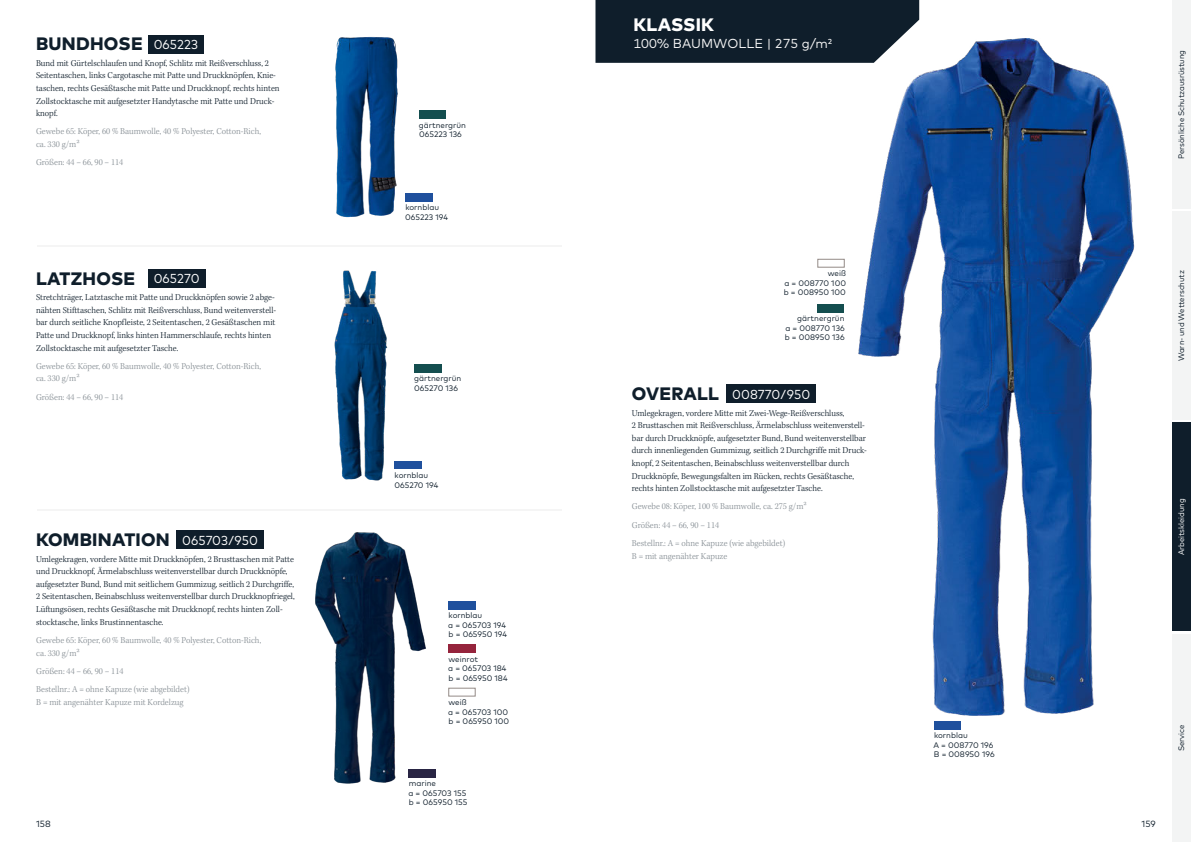
<style>
.page{position:relative;width:1191px;height:842px;background:#fff}
.page>*{position:absolute;margin:0;border:0;box-sizing:border-box;transform-origin:0 0}
.t1{font:800 18px "Mark Pro";letter-spacing:.015em;color:#0f1e2b}
.t2{font:800 18px "Mark Pro";letter-spacing:.015em;color:#fff}
.t3{font:13px "Mark Pro";color:#fff;scale:.96 1}
.t4{font:13px "Mark Pro";color:#f5f5f5}
.t5{font:300 9.2px/12.6px "Kepler Std";color:#0f1e2b;scale:.96 1}
.t6{font:300 9.2px/12.6px "Kepler Std";color:#878f95;scale:.96 1}
.t7{font:9px "Mark Pro";color:#0f1e2b}
.t8{font:8px/9.5px "Mark Pro";color:#0f1e2b}
.t9{font:8px "Mark Pro";color:#0f1e2b;scale:.96 1}
.t10{font:8px "Mark Pro";letter-spacing:-.01em;color:#fff;scale:.96 1}
</style>
<div class="page">
<img style="left:315px;top:532px;width:114px;height:252px">
<img style="left:335px;top:37px;width:63px;height:180px">
<img style="left:334px;top:270px;width:61px;height:211px">
<hr style="left:37px;top:509px;width:524px;height:2px;background:#f5f5f5">
<hr style="left:37px;top:245px;width:524px;height:2px;background:#f5f5f5">
<div style="left:148px;top:35px;width:56px;height:18px;background:#0f1e2b"></div>
<div style="left:148px;top:269px;width:57px;height:19px;background:#0f1e2b"></div>
<img style="left:419px;top:111px;width:27px;height:8px">
<img style="left:414px;top:364px;width:27px;height:8px">
<img style="left:405px;top:193px;width:27px;height:8px">
<img style="left:395px;top:461px;width:26px;height:8px">
<div style="left:176px;top:531px;width:88px;height:18px;background:#0f1e2b"></div>
<img style="left:409px;top:769px;width:26px;height:8px">
<img style="left:449px;top:601px;width:26px;height:8px">
<img style="left:449px;top:645px;width:26px;height:7px">
<div style="left:448px;top:688px;width:27px;height:8px;border:1px solid #948b87"></div>
<img style="left:858px;top:14px;width:277px;height:715px">
<div style="left:595px;top:0;width:324px;height:63px;background:#0f1e2b"></div>
<div style="left:726px;top:384px;width:90px;height:19px;background:#0f1e2b"></div>
<img style="left:934px;top:721px;width:26px;height:8px">
<img style="left:817px;top:304px;width:26px;height:8px">
<div style="left:817px;top:259px;width:27px;height:8px;border:1px solid #948b87"></div>
<div style="left:1172px;top:0;width:19px;height:209px;background:#f3f4f4"></div>
<div style="left:1172px;top:212px;width:19px;height:208px;background:#f3f4f4"></div>
<div style="left:1172px;top:423px;width:19px;height:208px;background:#0f1e2b"></div>
<div style="left:1172px;top:634px;width:19px;height:208px;background:#f3f4f4"></div>
<h1 class="t1" style="left:36px;top:30px;width:108px">BUNDHOSE</h1>
<p class="t5" style="left:36px;top:57px;width:255px">Bund mit Gürtelschlaufen und Knopf, Schlitz mit Reißverschluss, 2<br>Seitentaschen, links Cargotasche mit Patte und Druckknöpfen, Knie&shy;taschen, rechts Gesäßtasche mit Patte und Druckknopf, rechts hinten Zollstocktasche mit aufgesetzter Handytasche mit Patte und Druck&shy;knopf.</p>
<p class="t6" style="left:36px;top:126px;width:236px">Gewebe 65: Köper, 60 % Baumwolle, 40 % Polyester, Cotton-Rich, ca. 330 g/m²</p>
<p class="t6" style="left:36px;top:156px;width:92px">Größen: 44 – 66, 90 – 114</p>
<h2 class="t3" style="left:154px;top:34px;width:48px">065223</h2>
<h1 class="t1" style="left:36px;top:265px;width:101px">LATZHOSE</h1>
<p class="t5" style="left:36px;top:291px;width:252px">Stretchträger, Latztasche mit Patte und Druckknöpfen sowie 2 abge&shy;nähten Stifttaschen, Schlitz mit Reißverschluss, Bund weitenverstell&shy;bar durch seitliche Knopfleiste, 2 Seitentaschen, 2 Gesäßtaschen mit Patte und Druckknopf, links hinten Hammerschlaufe, rechts hinten Zollstocktasche mit aufgesetzter Tasche.</p>
<p class="t6" style="left:36px;top:360px;width:236px">Gewebe 65: Köper, 60 % Baumwolle, 40 % Polyester, Cotton-Rich, ca. 330 g/m²</p>
<p class="t6" style="left:36px;top:391px;width:92px">Größen: 44 – 66, 90 – 114</p>
<h2 class="t3" style="left:154px;top:269px;width:50px">065270</h2>
<h1 class="t1" style="left:36px;top:526px;width:135px">KOMBINATION</h1>
<p class="t5" style="left:36px;top:553px;width:271px">Umlegekragen, vordere Mitte mit Druckknöpfen, 2 Brusttaschen mit Patte und Druckknopf, Ärmelabschluss weitenverstellbar durch Druckknöpfe, aufgesetzter Bund, Bund mit seitlichem Gummizug, seitlich 2 Durchgriffe, 2 Seitentaschen, Beinabschluss weitenverstellbar durch Druckknopfriegel, Lüftungsösen, rechts Gesäßtasche mit Druckknopf, rechts hinten Zoll&shy;stocktasche, links Brustinnentasche.</p>
<p class="t6" style="left:36px;top:634px;width:236px">Gewebe 65: Köper, 60 % Baumwolle, 40 % Polyester, Cotton-Rich, ca. 330 g/m²</p>
<p class="t6" style="left:36px;top:662px;width:161px;line-height:18.3px">Größen: 44 – 66, 90 – 114<br>Bestellnr.: A = ohne Kapuze (wie abgebildet)</p>
<p class="t6" style="left:36px;top:696px;width:155px">B = mit angenähter Kapuze mit Kordelzug</p>
<h2 class="t3" style="left:182px;top:530px;width:80px">065703/950</h2>
<p class="t8" style="left:419px;top:120px;width:49px">gärtnergrün<br>065223 136</p>
<p class="t8" style="left:405px;top:202px;width:44px">kornblau<br>065223 194</p>
<p class="t8" style="left:414px;top:373px;width:49px">gärtnergrün<br>065270 136</p>
<p class="t8" style="left:394px;top:470px;width:45px">kornblau<br>065270 194</p>
<p class="t8" style="left:448px;top:610px;width:60px">kornblau<br>a = 065703 194 b = 065950 194</p>
<p class="t8" style="left:448px;top:653px;width:61px">weinrot<br>a = 065703 184 b = 065950 184</p>
<p class="t8" style="left:448px;top:697px;width:63px">weiß<br>a = 065703 100 b = 065950 100</p>
<p class="t8" style="left:408px;top:778px;width:60px">marine<br>a = 065703 155 b = 065950 155</p>
<h1 class="t2" style="left:633px;top:10px;width:82px">KLASSIK</h1>
<h2 class="t4" style="left:633px;top:34px;width:200px">100% BAUMWOLLE | 275 g/m²</h2>
<p class="t8" style="left:783px;top:268px;width:64px;text-align:justify;text-indent:44px">weiß a = 008770 100 b = 008950 100</p>
<p class="t8" style="left:784px;top:313px;width:61px;text-align:justify;text-indent:13px">gärtnergrün a = 008770 136 b = 008950 136</p>
<h1 class="t1" style="left:632px;top:380px;width:89px">OVERALL</h1>
<p class="t5" style="left:632px;top:407px;width:246px">Umlegekragen, vordere Mitte mit Zwei-Wege-Reißverschluss,<br>2 Brusttaschen mit Reißverschluss, Ärmelabschluss weitenverstell&shy;bar durch Druckknöpfe, aufgesetzter Bund, Bund weitenverstellbar durch innenliegenden Gummizug, seitlich 2 Durchgriffe mit Druck&shy;knopf, 2 Seitentaschen, Beinabschluss weitenverstellbar durch Druckknöpfe, Bewegungsfalten im Rücken, rechts Gesäßtasche, rechts hinten Zollstocktasche mit aufgesetzter Tasche.</p>
<p class="t6" style="left:632px;top:498px;width:184px;line-height:18.3px">Gewebe 08: Köper, 100 % Baumwolle, ca. 275 g/m²<br>Größen: 44 – 66, 90 – 114<br>Bestellnr.: A = ohne Kapuze (wie abgebildet)</p>
<p class="t6" style="left:632px;top:550px;width:101px">B = mit angenähter Kapuze</p>
<h2 class="t3" style="left:732px;top:384px;width:83px">008770/950</h2>
<p class="t8" style="left:933px;top:730px;width:63px">kornblau<br>A = 008770 196<br>B = 008950 196</p>
<p class="t7" style="left:36px;top:817px;width:16px">158</p>
<p class="t7" style="left:1141px;top:817px;width:16px">159</p>
<p class="t9" style="left:1175px;top:159px;width:115px;rotate:-90deg">Persönliche Schutzausrüstung</p>
<p class="t9" style="left:1175px;top:361px;width:96px;rotate:-90deg">Warn- und Wetterschutz</p>
<p class="t10" style="left:1175px;top:555px;width:61px;rotate:-90deg">Arbeitskleidung</p>
<p class="t9" style="left:1175px;top:751px;width:29px;rotate:-90deg">Service</p>
</div>
